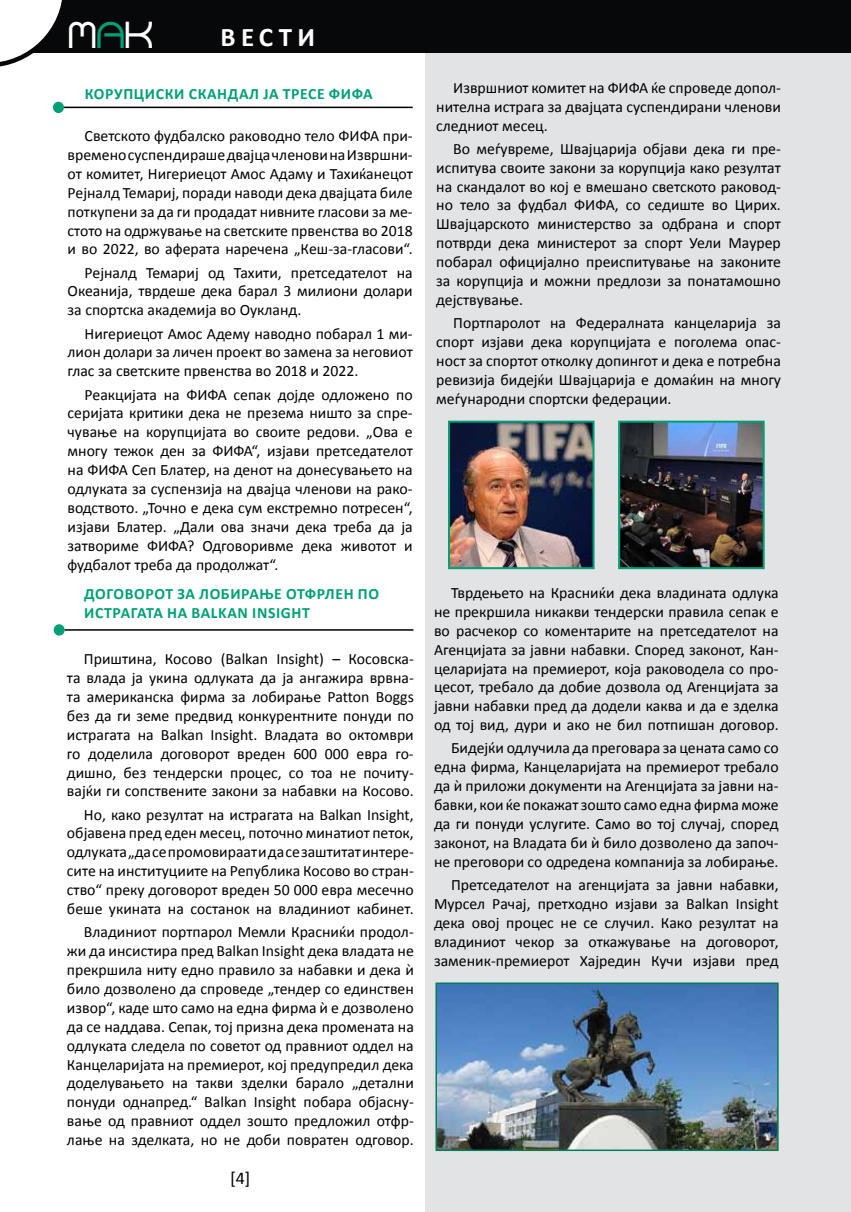
<style>
.page{position:relative;width:851px;height:1212px;background:#fff}
.page>*{position:absolute;margin:0;border:0;box-sizing:border-box;transform-origin:0 0}
.t1{font:35.1px "Gocalogotypebeta";color:#fff}
.t2{font:700 27px "Calibri";letter-spacing:.2em;color:#fff}
.t3{font:18px "Calibri";color:#000}
.t4{font:15.75px/18.9px "Calibri";color:#000;text-align:justify}
.t5{font:700 15.75px "Calibri";letter-spacing:.04em;color:#00a077}
.s1{color:#00a077}
</style>
<div class="page">
<div style="left:425px;top:50px;width:425px;height:1162px;background:#e2e3e4"></div>
<div style="left:0;top:0;width:850px;height:52px;background:#070809"></div>
<svg style="left:0;top:0;width:67px;height:67px"></svg>
<hr style="left:850px;top:0;width:1px;height:52px;background:#00a077">
<div style="left:53px;top:102px;width:11px;height:11px;background:#00a077;border-radius:50%"></div>
<hr style="left:64px;top:107px;width:348px;height:1px;background:#000">
<div style="left:54px;top:624px;width:11px;height:12px;background:#00a077;border-radius:50%"></div>
<hr style="left:65px;top:629px;width:348px;height:2px;background:#000">
<img style="left:621px;top:424px;width:140px;height:142px">
<div style="left:618px;top:421px;width:146px;height:148px;border:2px solid #00a077"></div>
<img style="left:451px;top:424px;width:140px;height:142px">
<div style="left:448px;top:421px;width:146px;height:148px;border:2px solid #00a077"></div>
<img style="left:438px;top:985px;width:337px;height:163px">
<div style="left:435px;top:982px;width:343px;height:169px;border:2px solid #007d5c"></div>
<h1 class="t1" style="left:68px;top:13px;width:87px">M<span class="s1">A</span>K</h1>
<h2 class="t2" style="left:220px;top:21px;width:96px">ВЕСТИ</h2>
<p class="t5" style="left:85px;top:84px;width:20px">КОРУПЦИСКИ</p>
<p class="t5" style="left:189px;top:84px;width:11px">СКАНДАЛ</p>
<p class="t5" style="left:263px;top:84px;width:29px">ЈА ТРЕСЕ</p>
<p class="t5" style="left:329px;top:84px;width:45px">ФИФА</p>
<p class="t4" style="left:68px;top:126px;width:346px;text-indent:17px">Светското фудбалско раководно тело ФИФА при&shy;времено суспендираше двајца членови на Извршни&shy;от комитет, Нигериецот Амос Адаму и Тахиќанецот Рејналд Темариј, поради наводи дека двајцата биле поткупени за да ги продадат нивните гласови за ме&shy;стото на одржување на светските првенства во 2018 и во 2022, во аферата наречена „Кеш-за-гласови“.</p>
<p class="t4" style="left:68px;top:262px;width:346px;text-indent:17px">Рејналд Темариј од Тахити, претседателот на Океанија, тврдеше дека барал 3 милиони долари за спортска академија во Оукланд.</p>
<p class="t4" style="left:68px;top:323px;width:346px;text-indent:17px">Нигериецот Амос Адему наводно побарал 1 ми&shy;лион долари за личен проект во замена за неговиот глас за светските првенства во 2018 и 2022.</p>
<p class="t4" style="left:68px;top:384px;width:346px;text-indent:17px">Реакцијата на ФИФА сепак дојде одложено по серијата критики дека не презема ништо за спре&shy;чување на корупцијата во своите редови. „Ова е многу тежок ден за ФИФА“, изјави претседателот на ФИФА Сеп Блатер, на денот на донесувањето на одлуката за суспензија на двајца членови на рако&shy;водството. „Точно е дека сум екстремно потресен“, изјави Блатер. „Дали ова значи дека треба да ја затвориме ФИФА? Одговоривме дека животот и фудбалот треба да продолжат“.</p>
<p class="t5" style="left:84px;top:584px;width:22px">ДОГОВОРОТ</p>
<p class="t5" style="left:177px;top:584px;width:34px">ЗА ЛОБИРАЊЕ</p>
<p class="t5" style="left:286px;top:584px;width:11px">ОТФРЛЕН</p>
<p class="t5" style="left:358px;top:584px;width:11px">ПО</p>
<p class="t5" style="left:84px;top:603px;width:10px">ИСТРАГАТА</p>
<p class="t5" style="left:167px;top:603px;width:144px">НА BALKAN INSIGHT</p>
<p class="t4" style="left:67px;top:649px;width:348px;text-indent:17px">Приштина, Косово (Balkan Insight) – Косовска&shy;та влада ја укина одлуката да ја ангажира врвна&shy;та американска фирма за лобирање Patton Boggs без да ги земе предвид конкурентните понуди по истрагата на Balkan Insight. Владата во октомври го доделила договорот вреден 600 000 евра го&shy;дишно, без тендерски процес, со тоа не почиту&shy;вајќи ги сопствените закони за набавки на Косово.</p>
<p class="t4" style="left:67px;top:804px;width:348px;text-indent:17px">Но, како резултат на истрагата на Balkan Insight, објавена пред еден месец, поточно минатиот петок, одлуката „да се промовираат и да се заштитат интере&shy;сите на институциите на Република Косово во стран&shy;ство“ преку договорот вреден 50 000 евра месечно беше укината на состанок на владиниот кабинет.</p>
<p class="t4" style="left:67px;top:922px;width:348px;text-indent:17px">Владиниот портпарол Мемли Красниќи продол&shy;жи да инсистира пред Balkan Insight дека владата не прекршила ниту едно правило за набавки и дека ѝ било дозволено да спроведе „тендер со единствен извор“, каде што само на една фирма ѝ е дозволено да се наддава. Сепак, тој призна дека промената на одлуката следела по советот од правниот оддел на Канцеларијата на премиерот, кој предупредил дека доделувањето на такви зделки барало „детални понуди однапред.“ Balkan Insight побара објасну&shy;вање од правниот оддел зошто предложил отфр&shy;лање на зделката, но не доби повратен одговор.</p>
<p class="t3" style="left:230px;top:1167px;width:22px">[4]</p>
<p class="t4" style="left:436px;top:77px;width:346px;text-indent:17px">Извршниот комитет на ФИФА ќе спроведе допол&shy;нителна истрага за двајцата суспендирани членови следниот месец.</p>
<p class="t4" style="left:436px;top:138px;width:346px;text-indent:17px">Во меѓувреме, Швајцарија објави дека ги пре&shy;испитува своите закони за корупција како резултат на скандалот во кој е вмешано светското раковод&shy;но тело за фудбал ФИФА, со седиште во Цирих.<br>Швајцарското министерство за одбрана и спорт потврди дека министерот за спорт Уели Маурер побарал официјално преиспитување на законите за корупција и можни предлози за понатамошно дејствување.</p>
<p class="t4" style="left:436px;top:313px;width:346px;text-indent:17px">Портпаролот на Федералната канцеларија за спорт изјави дека корупцијата е поголема опас&shy;ност за спортот отколку допингот и дека е потребна ревизија бидејќи Швајцарија е домаќин на многу меѓународни спортски федерации.</p>
<p class="t4" style="left:434px;top:582px;width:346px;text-indent:17px">Тврдењето на Красниќи дека владината одлука не прекршила никакви тендерски правила сепак е во расчекор со коментарите на претседателот на Агенцијата за јавни набавки. Според законот, Кан&shy;целаријата на премиерот, која раководела со про&shy;цесот, требало да добие дозвола од Агенцијата за јавни набавки пред да додели каква и да е зделка од тој вид, дури и ако не бил потпишан договор.</p>
<p class="t4" style="left:434px;top:738px;width:346px;text-indent:17px">Бидејќи одлучила да преговара за цената само со една фирма, Канцеларијата на премиерот требало да ѝ приложи документи на Агенцијата за јавни на&shy;бавки, кои ќе покажат зошто само една фирма може да ги понуди услугите. Само во тој случај, според законот, на Владата би ѝ било дозволено да започ&shy;не преговори со одредена компанија за лобирање.</p>
<p class="t4" style="left:434px;top:874px;width:346px;text-indent:17px">Претседателот на агенцијата за јавни набавки, Мурсел Рачај, претходно изјави за Balkan Insight дека овој процес не се случил. Како резултат на владиниот чекор за откажување на договорот, заменик-премиерот Хајредин Кучи изјави пред</p>
</div>
